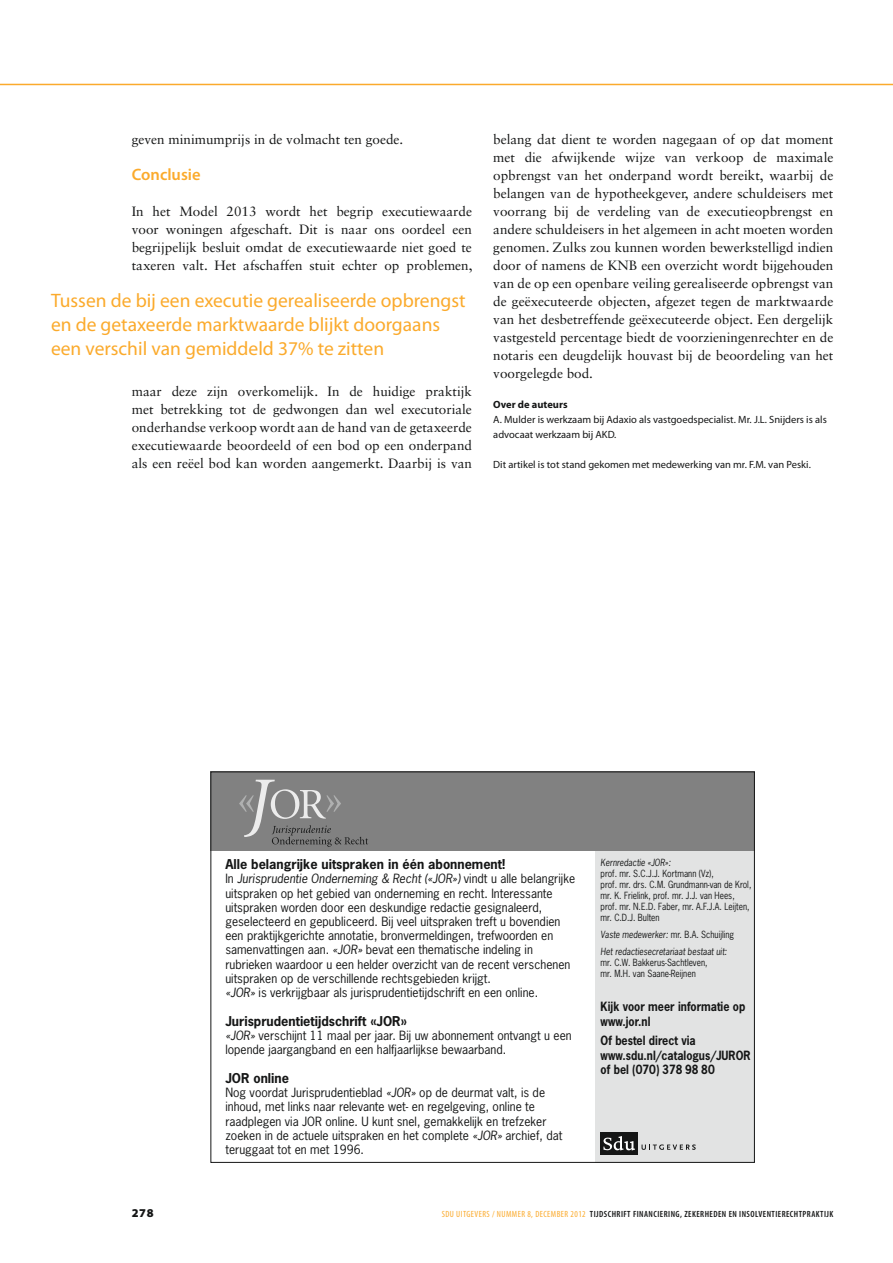
<style>
.page{position:relative;width:893px;height:1263px;background:#fff}
.page>*{position:absolute;margin:0;border:0;box-sizing:border-box;transform-origin:0 0}
.t1{font:19.5px/24px "Myriad Pro";color:#fbaa2c}
.t2{font:600 16.5px "Myriad Pro";color:#fbaa2c}
.t3{font:13.5px/18px "Sabon LT Std";color:#151616;text-align:justify}
.t4{font:700 12.75px "News Gothic";color:#151616}
.t5{font:12px/14.2px "News Gothic";color:#151616}
.t6{font:700 12px/14.5px "News Gothic";color:#151616;scale:.9 1}
.t7{font:900 12px "Myriad Pro";color:#151616}
.t8{font:10.5px/15px "Myriad Pro";color:#151616}
.t9{font:700 10.5px "Myriad Pro";color:#151616}
.t10{font:9.3px/10.9px "News Gothic";color:#151616;scale:.9 1}
.t11{font:italic 9.3px/17px "News Gothic";color:#151616;scale:.9 1}
.t12{font:600 condensed 9px "Myriad Pro";letter-spacing:.05em;color:#151616}
.s1{font-style:italic}
.s2{font-style:normal}
.s3{font-weight:400;color:#fbaa2c}
</style>
<div class="page">
<div style="left:595px;top:771px;width:160px;height:392px;background:#e2e3e3"></div>
<div style="left:210px;top:771px;width:545px;height:80px;background:#818181"></div>
<svg style="left:239px;top:780px;width:129px;height:67px"></svg>
<div style="left:601px;top:1132px;width:37px;height:23px;background:#151616"></div>
<svg style="left:603px;top:1136px;width:32px;height:14px"></svg>
<svg style="left:642px;top:1144px;width:54px;height:6px"></svg>
<hr style="left:0;top:84px;width:893px;height:1px;background:#fbaa2c">
<p class="t3" style="left:132px;top:130px;width:273px">geven minimumprijs in de volmacht ten goede.</p>
<p class="t2" style="left:132px;top:164px;width:70px">Conclusie</p>
<p class="t3" style="left:132px;top:202px;width:342px">In het Model 2013 wordt het begrip executiewaarde voor woningen afgeschaft. Dit is naar ons oordeel een begrijpelijk besluit omdat de executiewaarde niet goed te taxeren valt. Het afschaffen stuit echter op problemen,</p>
<h1 class="t1" style="left:51px;top:288px;width:416px">Tussen de bij een executie gerealiseerde opbrengst en de getaxeerde marktwaarde blijkt doorgaans een verschil van gemiddeld 37% te zitten</h1>
<p class="t3" style="left:132px;top:382px;width:342px">maar deze zijn overkomelijk. In de huidige praktijk met betrekking tot de gedwongen dan wel executoriale onderhandse verkoop wordt aan de hand van de getaxeerde executiewaarde beoordeeld of een bod op een onderpand als een reëel bod kan worden aangemerkt. Daarbij is van</p>
<p class="t3" style="left:493px;top:130px;width:342px">belang dat dient te worden nagegaan of op dat moment met die afwijkende wijze van verkoop de maximale opbrengst van het onderpand wordt bereikt, waarbij de belangen van de hypotheekgever, andere schuldeisers met voorrang bij de verdeling van de executieopbrengst en andere schuldeisers in het algemeen in acht moeten worden genomen. Zulks zou kunnen worden bewerkstelligd indien door of namens de KNB een overzicht wordt bijgehouden van de op een openbare veiling gerealiseerde opbrengst van de geëxecuteerde objecten, afgezet tegen de marktwaarde van het desbetreffende geëxecuteerde object. Een dergelijk vastgesteld percentage biedt de voorzieningenrechter en de notaris een deugdelijk houvast bij de beoordeling van het voorgelegde bod.</p>
<p class="t9" style="left:493px;top:398px;width:76px">over de auteurs</p>
<p class="t8" style="left:493px;top:412px;width:335px">A. Mulder is werkzaam bij Adaxio als vastgoedspecialist. Mr. J.L. Snijders is als advocaat werkzaam bij AKD.</p>
<p class="t8" style="left:493px;top:457px;width:319px">Dit artikel is tot stand gekomen met medewerking van mr. F.M. van Peski.</p>
<p class="t4" style="left:225px;top:856px;width:281px">Alle belangrijke uitspraken in één abonnement!</p>
<p class="t5" style="left:225px;top:871px;width:351px">In <span class="s1">Jurisprudentie Onderneming &amp; Recht («JOR»)</span> vindt u alle belangrijke uitspraken op het gebied van onderneming en recht. Interessante uitspraken worden door een deskundige redactie gesignaleerd, geselecteerd en gepubliceerd. Bij veel uitspraken treft u bovendien een praktijkgerichte annotatie, bronvermeldingen, trefwoorden en samenvattingen aan. <span class="s1">«JOR»</span> bevat een thematische indeling in rubrieken waardoor u een helder overzicht van de recent verschenen uitspraken op de verschillende rechtsgebieden krijgt.<br><span class="s1">«JOR»</span> is verkrijgbaar als jurisprudentie tijdschrift en een online.</p>
<p class="t4" style="left:225px;top:1012px;width:183px">Jurisprudentietijdschrift «JOR»</p>
<p class="t5" style="left:225px;top:1028px;width:348px"><span class="s1">«JOR»</span> verschijnt 11 maal per jaar. Bij uw abonnement ontvangt u een lopende jaargangband en een halfjaarlijkse bewaarband.</p>
<p class="t4" style="left:225px;top:1069px;width:65px">JOR online</p>
<p class="t5" style="left:225px;top:1085px;width:339px">Nog voordat Jurisprudentieblad <span class="s1">«JOR»</span> op de deurmat valt, is de inhoud, met links naar relevante wet- en regelgeving, online te raadplegen via JOR online. U kunt snel, gemakkelijk en trefzeker zoeken in de actuele uitspraken en het complete <span class="s1">«JOR»</span> archief, dat teruggaat tot en met 1996.</p>
<p class="t11" style="left:601px;top:854px;width:79px">Kernredactie «JOR»:</p>
<p class="t10" style="left:601px;top:868px;width:169px">prof. mr. S.C.J.J. Kortmann (Vz),<br>prof. mr. drs. C.M. Grundmann-van de Krol, mr. K. Frielink, prof. mr. J.J. van Hees, prof. mr. N.E.D. Faber, mr. A.F.J.A. Leijten, mr. C.D.J. Bulten</p>
<p class="t11" style="left:601px;top:926px;width:150px">Vaste medewerker: <span class="s2">mr. B.A. Schuijling<br></span>Het redactiesecretariaat bestaat uit:</p>
<p class="t10" style="left:601px;top:957px;width:120px">mr. C.W. Bakkerus-Sachtleven, mr. M.H. van Saane-Reijnen</p>
<p class="t6" style="left:601px;top:999px;width:162px">Kijk voor meer informatie op www.jor.nl</p>
<p class="t6" style="left:601px;top:1033px;width:168px">Of bestel direct via www.sdu.nl/catalogus/JUROR of bel (070) 378 98 80</p>
<p class="t7" style="left:132px;top:1204px;width:23px">278</p>
<p class="t12" style="left:442px;top:1208px;width:393px"><span class="s3">SDU UITGEVERS / NUMMER 8, DECEMBER 2012</span> TIJDSCHRIFT FINANCIERING, ZEKERHEDEN EN INSOLVENTIERECHTPRAKTIJK</p>
</div>
